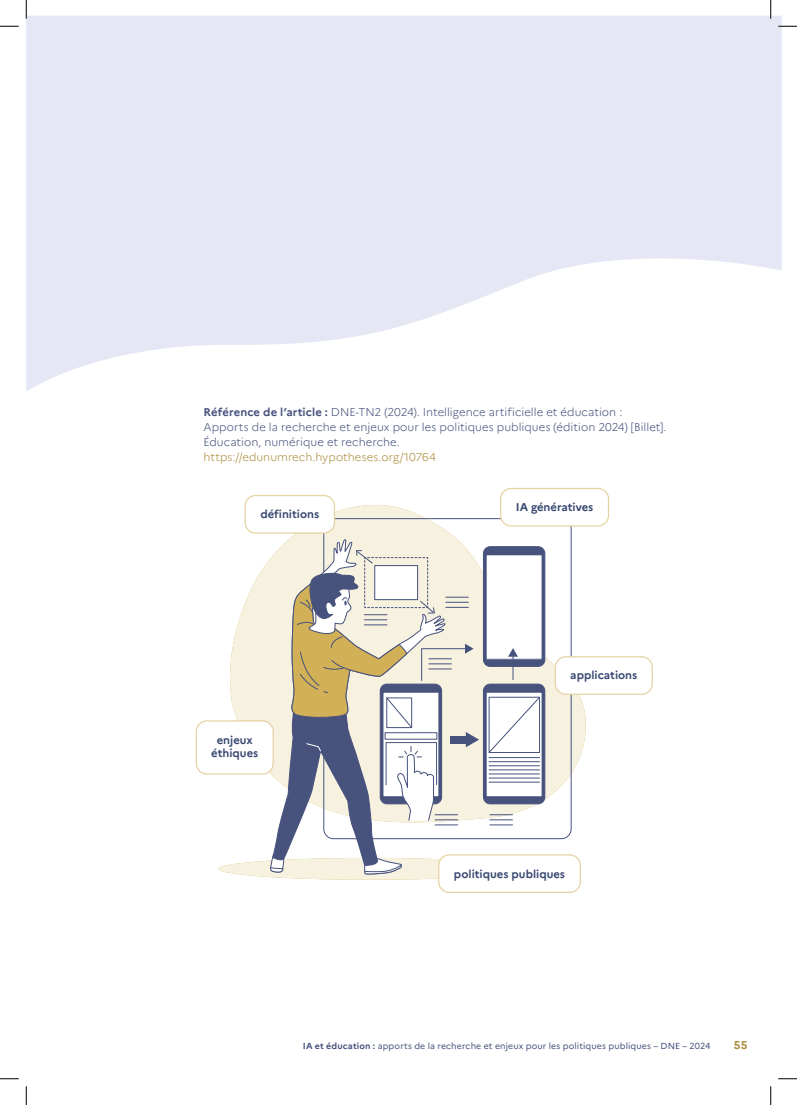
<style>
.page{position:relative;width:797px;height:1105px;background:#fff}
.page>*{position:absolute;margin:0;border:0;box-sizing:border-box;transform-origin:0 0}
.t1{font:300 11.25px/15px "Marianne";color:#45517c}
.t2{font:700 11.25px/13.5px "Marianne";color:#374771;text-align:center}
.t3{font:300 11.25px "Marianne";color:#ab8c3c}
.t4{font:700 11.25px "Marianne";color:#ab8c3c}
.t5{font:8.75px "Marianne";letter-spacing:.015em;color:#45517c}
.s1{font-weight:700}
</style>
<div class="page">
<svg style="left:26px;top:16px;width:755px;height:375px;fill:#e5e7f4"></svg>
<svg style="left:230px;top:487px;width:356px;height:344px"></svg>
<div style="left:218px;top:858px;width:303px;height:22px;background:#f7f1e0;border-radius:50%"></div>
<div style="left:483px;top:684px;width:62px;height:120px;background:#47527d;border-radius:7px"></div>
<div style="left:483px;top:684px;width:62px;height:120px;border:1px solid #47527d;border-radius:7px"></div>
<svg style="left:488px;top:694px;width:52px;height:101px;fill:#fff"></svg>
<div style="left:486px;top:692px;width:56px;height:105px;border:1px solid #47527d"></div>
<hr style="left:489px;top:757px;width:50px;height:1px;background:#47527d">
<hr style="left:489px;top:761px;width:50px;height:1px;background:#47527d">
<hr style="left:489px;top:765px;width:50px;height:1px;background:#47527d">
<hr style="left:489px;top:769px;width:50px;height:1px;background:#47527d">
<hr style="left:489px;top:773px;width:50px;height:1px;background:#47527d">
<hr style="left:489px;top:777px;width:50px;height:1px;background:#47527d">
<hr style="left:489px;top:782px;width:50px;height:1px;background:#47527d">
<svg style="left:487px;top:696px;width:54px;height:58px"></svg>
<div style="left:483px;top:547px;width:62px;height:119px;background:#47527d;border-radius:7px"></div>
<div style="left:483px;top:546px;width:62px;height:121px;border:1px solid #47527d;border-radius:7px"></div>
<div style="left:486px;top:555px;width:56px;height:104px;background:#fff"></div>
<div style="left:486px;top:554px;width:56px;height:106px;border:1px solid #47527d"></div>
<svg style="left:508px;top:648px;width:10px;height:32px"></svg>
<svg style="left:490px;top:814px;width:22px;height:11px"></svg>
<svg style="left:269px;top:510px;width:210px;height:365px"></svg>
<div style="left:245px;top:496px;width:89px;height:37px;background:#fff;border-radius:11px"></div>
<div style="left:244px;top:495px;width:91px;height:39px;border:1px solid #e6d3a3;border-radius:11px"></div>
<div style="left:555px;top:657px;width:97px;height:37px;background:#fff;border-radius:11px"></div>
<div style="left:554px;top:656px;width:99px;height:39px;border:1px solid #e6d3a3;border-radius:11px"></div>
<div style="left:196px;top:721px;width:77px;height:53px;background:#fff;border-radius:11px"></div>
<div style="left:196px;top:720px;width:78px;height:55px;border:1px solid #e6d3a3;border-radius:11px"></div>
<div style="left:500px;top:488px;width:108px;height:38px;background:#fff;border-radius:11px"></div>
<div style="left:500px;top:488px;width:109px;height:39px;border:1px solid #e6d3a3;border-radius:11px"></div>
<div style="left:438px;top:855px;width:142px;height:37px;background:#fff;border-radius:11px"></div>
<div style="left:438px;top:854px;width:143px;height:39px;border:1px solid #e6d3a3;border-radius:11px"></div>
<svg style="left:0;top:25px;width:19px;height:2px"></svg>
<svg style="left:778px;top:25px;width:19px;height:2px"></svg>
<svg style="left:0;top:1078px;width:19px;height:1px"></svg>
<svg style="left:778px;top:1078px;width:19px;height:1px"></svg>
<svg style="left:25px;top:0;width:2px;height:19px"></svg>
<svg style="left:25px;top:1086px;width:2px;height:19px"></svg>
<svg style="left:770px;top:0;width:1px;height:19px"></svg>
<svg style="left:770px;top:1086px;width:1px;height:19px"></svg>
<p class="t1" style="left:203px;top:404px;width:464px"><span class="s1">Référence de l’article :</span> DNE-TN2 (2024). Intelligence artificielle et éducation :<br>Apports de la recherche et enjeux pour les politiques publiques (édition 2024) [Billet].<br>Éducation, numérique et recherche.</p>
<p class="t3" style="left:203px;top:450px;width:234px">https://edunumrech.hypotheses.org/10764</p>
<p class="t2" style="left:260px;top:507px;width:60px">définitions</p>
<p class="t2" style="left:211px;top:733px;width:49px">enjeux éthiques</p>
<p class="t2" style="left:516px;top:500px;width:79px">IA génératives</p>
<p class="t2" style="left:570px;top:669px;width:69px">applications</p>
<p class="t2" style="left:454px;top:867px;width:113px">politiques publiques</p>
<p class="t5" style="left:303px;top:1041px;width:409px"><span class="s1">IA et éducation :</span> apports de la recherche et enjeux pour les politiques publiques – DNE – 2024</p>
<p class="t4" style="left:733px;top:1038px;width:15px">55</p>
</div>
